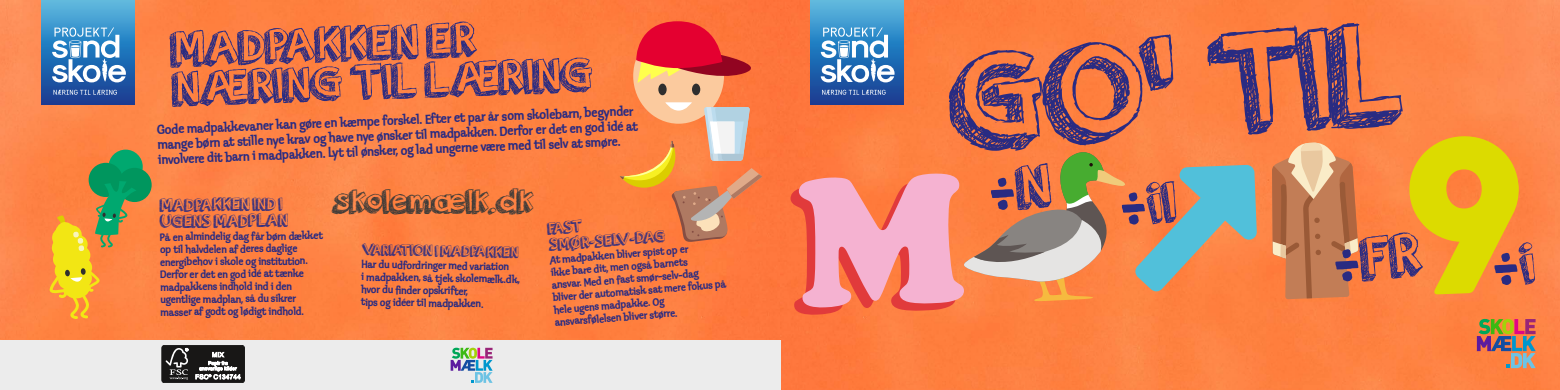
<style>
.page{position:relative;width:1560px;height:390px;background:#fff}
.page>*{position:absolute;margin:0;border:0;box-sizing:border-box;transform-origin:0 0}
.t1{font:144.38px "orangejuice";color:#292b82}
.t2{font:49.88px/39.1px "orangejuice";color:#292b82}
.t3{font:37.5px "orangejuice";letter-spacing:-.04em;color:#3a3a39}
.t4{font:18.75px/16.2px "orangejuice";color:#292b82}
.t5{font:17.5px/15.9px "orangejuice";color:#292b82}
.t6{font:16.25px "orangejuice";color:#292b82}
.t7{font:13.75px/15px "Klepto ITC";color:#292b82}
.t8{font:11.25px/12.5px "Klepto ITC";letter-spacing:-.03em;color:#292b82}
</style>
<div class="page">
<img style="left:0;top:0;width:1559px;height:390px">
<svg style="left:810px;top:0;width:93px;height:104px;background:#367ebd"></svg>
<svg style="left:822px;top:90px;width:63px;height:5px"></svg>
<svg style="left:820px;top:27px;width:74px;height:55px"></svg>
<svg style="left:41px;top:0;width:93px;height:104px;background:#367ebd"></svg>
<svg style="left:53px;top:90px;width:64px;height:5px"></svg>
<svg style="left:52px;top:27px;width:74px;height:55px"></svg>
<div style="left:0;top:340px;width:780px;height:50px;background:#ececec"></div>
<div style="left:162px;top:345px;width:82px;height:38px;background:#181716;border-radius:3px"></div>
<div style="left:161px;top:345px;width:84px;height:38px;border:1px solid #181716;border-radius:3px"></div>
<svg style="left:165px;top:348px;width:23px;height:32px"></svg>
<svg style="left:195px;top:351px;width:45px;height:28px"></svg>
<div style="left:108px;top:150px;width:35px;height:34px;background:#00a86f;border-radius:50%"></div>
<div style="left:117px;top:168px;width:35px;height:34px;background:#00965e;border-radius:50%"></div>
<div style="left:89px;top:163px;width:34px;height:34px;background:#00965e;border-radius:50%"></div>
<svg style="left:50px;top:181px;width:86px;height:139px;background:#d89c3f"></svg>
<div style="left:633px;top:28px;width:91px;height:96px;background:#fbca9e;border-radius:50%"></div>
<svg style="left:635px;top:21px;width:134px;height:62px;background:#ea4e3f"></svg>
<div style="left:658px;top:84px;width:8px;height:11px;background:#2f2f2f;border-radius:50%"></div>
<div style="left:692px;top:84px;width:8px;height:11px;background:#2f2f2f;border-radius:50%"></div>
<svg style="left:619px;top:102px;width:143px;height:141px;background:#ed935e"></svg>
<svg style="left:1476px;top:319px;width:59px;height:49px;background:#ac7f64"></svg>
<svg style="left:450px;top:347px;width:42px;height:36px"></svg>
<svg style="left:1271px;top:134px;width:264px;height:165px;background:#ec824b"></svg>
<svg style="left:797px;top:145px;width:459px;height:163px;background:#e18a58"></svg>
<h2 class="t2" style="left:169px;top:29px;width:422px;rotate:-2deg">MADPAKKEN ER<br>NÆRING TIL LÆRING</h2>
<p class="t7" style="left:157px;top:121px;width:482px;rotate:-2deg">Gode madpakkevaner kan gøre en kæmpe forskel. Efter et par år som skolebarn, begynder mange børn at stille nye krav og have nye ønsker til madpakken. Derfor er det en god idé at involvere dit barn i madpakken. Lyt til ønsker, og lad ungerne være med til selv at smøre.</p>
<h3 class="t4" style="left:159px;top:197px;width:130px;rotate:-1deg">MADPAKKEN IND I<br>UGENS MADPLAN</h3>
<p class="t8" style="left:160px;top:230px;width:164px">På en almindelig dag får børn dækket op til halvdelen af deres daglige energibehov i skole og institution.<br>Derfor er det en god idé at tænke madpakkens indhold ind i den ugentlige madplan, så du sikrer masser af godt og lødigt indhold.</p>
<h3 class="t3" style="left:332px;top:175px;width:203px">skolemælk.dk</h3>
<h3 class="t6" style="left:362px;top:238px;width:158px;rotate:1deg">VARIATION I MADPAKKEN</h3>
<p class="t8" style="left:361px;top:258px;width:160px;rotate:1deg">Har du udfordringer med variation<br>i madpakken, så tjek skolemælk.dk, hvor du fi nder opskrifter,<br>tips og idéer til madpakken.</p>
<h3 class="t5" style="left:547px;top:220px;width:119px;rotate:-4deg">FAST<br>SMØR-SELV-DAG</h3>
<p class="t8" style="left:549px;top:253px;width:176px;rotate:-4deg">At madpakken bliver spist op er<br>ikke bare dit, men også barnets<br>ansvar. Med en fast smør-selv-dag<br>bliver der automatisk sat mere fokus på hele ugens madpakke. Og ansvarsfølelsen bliver større.</p>
<h1 class="t1" style="left:941px;top:4px;width:453px;rotate:-4deg">GO' TIL</h1>
</div>
